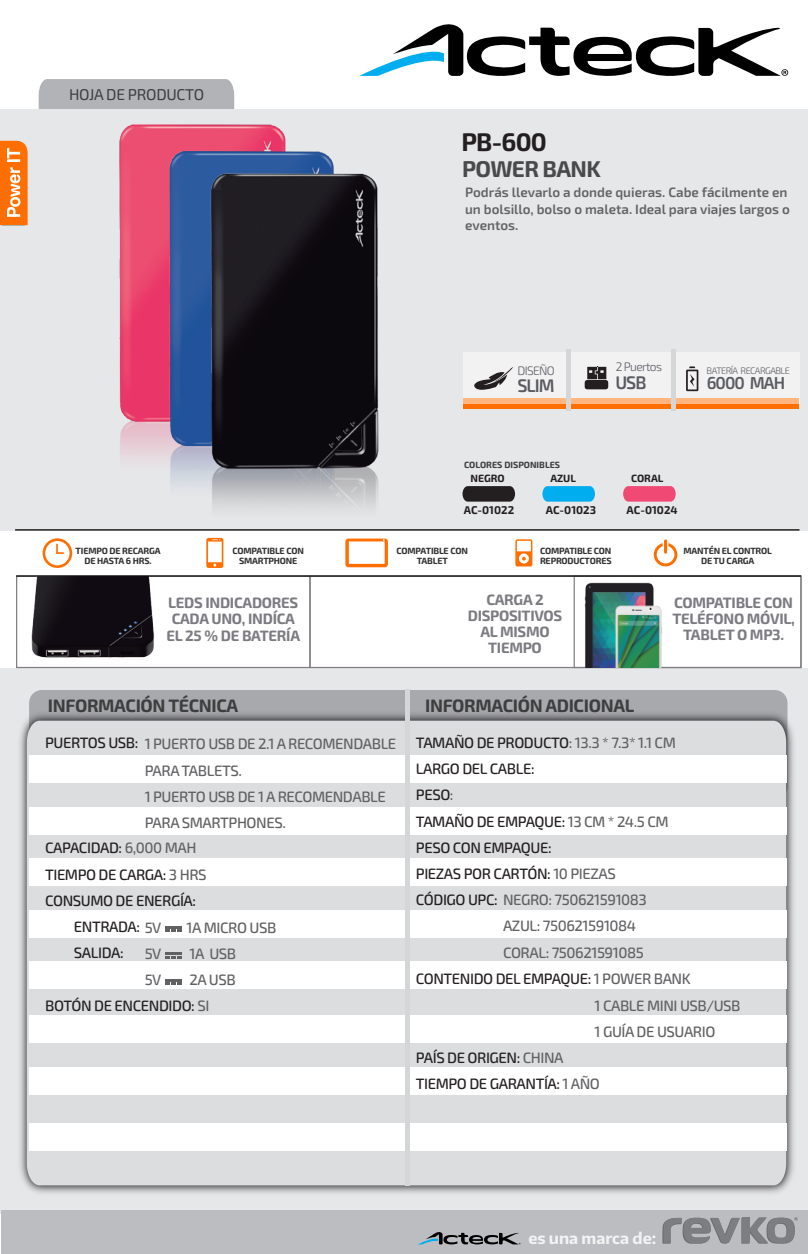
<style>
.page{position:relative;width:808px;height:1254px;background:#fff}
.page>*{position:absolute;margin:0;border:0;box-sizing:border-box;transform-origin:0 0}
.t1{font:700 25.35px "Exo 2.0";color:#231f20}
.t2{font:700 22.8px "Exo 2.0";letter-spacing:-.03em;color:#494a4b}
.t3{font:600 18.15px "Exo 2.0";letter-spacing:-.055em;color:#5a5b61}
.t4{font:700 18px "Exo 2.0";letter-spacing:-.02em;color:#3e3e3f}
.t5{font:600 17.25px "Exo 2.0";letter-spacing:-.055em;color:#5a5b61}
.t6{font:15.6px "Exo 2.0";letter-spacing:-.02em;color:#3e3e3f}
.t7{font:700 15.45px "Encode Sans";color:#f2f3f4}
.t8{font:500 15px/26.2px "Exo 2.0";letter-spacing:-.03em;color:#231f20}
.t9{font:500 15px/26.2px "Exo 2.0";letter-spacing:-.03em;color:#616164}
.t10{font:700 15px/16px "Exo 2.0";letter-spacing:-.02em;color:#7c7b81;text-align:center}
.t11{font:600 13.5px/16.2px "Exo 2.0";color:#636366}
.t12{font:300 12.3px "Exo 2.0";letter-spacing:-.055em;color:#5a5b61}
.t13{font:700 11.25px "Exo 2.0";color:#231f20}
.t14{font:700 10.5px "Exo 2.0";color:#231f20}
.t15{font:300 9.3px "Exo 2.0";letter-spacing:-.055em;color:#5a5b61}
.t16{font:700 9px/10.5px "Exo 2.0";letter-spacing:-.02em;color:#312f30;text-align:center}
.t17{font:700 9px "Exo 2.0";color:#3c3c3d}
.s1{color:#616164}
.s2{color:#231f20}
</style>
<div class="page">
<div style="left:39px;top:79px;width:195px;height:31px;background:#b2b3b7"></div>
<div style="left:0;top:110px;width:808px;height:1103px;background:#e6e7e9"></div>
<div style="left:0;top:530px;width:808px;height:137px;background:#fff"></div>
<div style="left:29px;top:690px;width:758px;height:109px;background:#a8a9ad;border-radius:13px"></div>
<svg style="left:359px;top:24px;width:429px;height:52px"></svg>
<svg style="left:462px;top:486px;width:53px;height:15px"></svg>
<svg style="left:542px;top:486px;width:53px;height:15px"></svg>
<svg style="left:623px;top:486px;width:52px;height:15px"></svg>
<svg style="left:463px;top:403px;width:336px;height:6px;background:#fe7a16"></svg>
<svg style="left:463px;top:351px;width:336px;height:52px;fill:#f2f2f3"></svg>
<hr style="left:566px;top:349px;width:4px;height:61px;background:#d5d6d8">
<hr style="left:672px;top:349px;width:3px;height:61px;background:#d5d6d8">
<img style="left:20px;top:707px;width:774px;height:486px">
<div style="left:27px;top:720px;width:759px;height:464px;background:#dcdddf"></div>
<div style="left:29px;top:755px;width:757px;height:27px;background:#fff"></div>
<div style="left:29px;top:806px;width:757px;height:28px;background:#fff"></div>
<div style="left:29px;top:858px;width:757px;height:27px;background:#fff"></div>
<div style="left:29px;top:909px;width:757px;height:28px;background:#fff"></div>
<div style="left:29px;top:961px;width:757px;height:27px;background:#fff"></div>
<div style="left:29px;top:1015px;width:757px;height:28px;background:#fff"></div>
<div style="left:29px;top:1066px;width:757px;height:28px;background:#fff"></div>
<div style="left:29px;top:1122px;width:757px;height:28px;background:#fff"></div>
<hr style="left:405px;top:689px;width:4px;height:495px;background:#d5d6d8">
<hr style="left:15px;top:529px;width:784px;height:1px;background:#231f20">
<svg style="left:0;top:140px;width:28px;height:85px;background:#fe8930"></svg>
<div style="left:309px;top:575px;width:492px;height:93px;border:1px solid #7d7b81"></div>
<div style="left:16px;top:575px;width:294px;height:93px;border:1px solid #7d7b81"></div>
<hr style="left:16px;top:575px;width:785px;height:1px;background:#231f20">
<svg style="left:473px;top:367px;width:40px;height:27px"></svg>
<svg style="left:587px;top:366px;width:19px;height:13px"></svg>
<div style="left:584px;top:380px;width:24px;height:9px;background:#231f20;border-radius:3px"></div>
<svg style="left:686px;top:366px;width:12px;height:25px"></svg>
<svg style="left:206px;top:537px;width:17px;height:31px"></svg>
<svg style="left:345px;top:538px;width:43px;height:29px"></svg>
<svg style="left:515px;top:539px;width:17px;height:27px"></svg>
<hr style="left:165px;top:925px;width:16px;height:3px;background:#616164">
<svg style="left:165px;top:929px;width:16px;height:2px"></svg>
<svg style="left:165px;top:952px;width:16px;height:6px"></svg>
<hr style="left:165px;top:978px;width:16px;height:3px;background:#616164">
<svg style="left:165px;top:982px;width:16px;height:2px"></svg>
<svg style="left:43px;top:538px;width:29px;height:30px"></svg>
<hr style="left:664px;top:539px;width:3px;height:14px;background:#ff6e00;border-radius:2px">
<svg style="left:653px;top:543px;width:24px;height:23px"></svg>
<img style="left:22px;top:576px;width:141px;height:82px">
<img style="left:69px;top:100px;width:265px;height:25px">
<img style="left:119px;top:125px;width:167px;height:335px">
<img style="left:162px;top:148px;width:217px;height:360px">
<img style="left:580px;top:582px;width:74px;height:85px">
<img style="left:611px;top:602px;width:56px;height:65px">
<div style="left:1px;top:1210px;width:807px;height:43px;background:#bcbdc0"></div>
<svg style="left:662px;top:1217px;width:136px;height:26px"></svg>
<svg style="left:419px;top:1232px;width:101px;height:12px"></svg>
<p class="t6" style="left:69px;top:86px;width:136px">HOJA DE PRODUCTO</p>
<h1 class="t1" style="left:461px;top:127px;width:87px">PB-600</h1>
<h2 class="t2" style="left:462px;top:155px;width:140px">POWER BANK</h2>
<p class="t11" style="left:465px;top:185px;width:326px">Podrás llevarlo a donde quieras. Cabe fácilmente en un bolsillo, bolso o maleta. Ideal para viajes largos o eventos.</p>
<p class="t12" style="left:517px;top:363px;width:39px">DISEÑO</p>
<p class="t12" style="left:616px;top:359px;width:48px">2 Puertos</p>
<p class="t3" style="left:615px;top:371px;width:33px">USB</p>
<p class="t5" style="left:706px;top:373px;width:80px">6000 MAH</p>
<p class="t15" style="left:706px;top:365px;width:85px">BATERÍA RECARGABLE</p>
<p class="t3" style="left:517px;top:374px;width:39px">SLIM</p>
<p class="t17" style="left:464px;top:459px;width:98px">COLORES DISPONIBLES</p>
<p class="t13" style="left:464px;top:503px;width:52px">AC-01022</p>
<p class="t14" style="left:470px;top:472px;width:36px">NEGRO</p>
<p class="t14" style="left:550px;top:472px;width:27px">AZUL</p>
<p class="t13" style="left:546px;top:503px;width:52px">AC-01023</p>
<p class="t14" style="left:631px;top:472px;width:34px">CORAL</p>
<p class="t13" style="left:626px;top:503px;width:52px">AC-01024</p>
<p class="t16" style="left:76px;top:545px;width:86px">TIEMPO DE RECARGA<br>DE HASTA 6 HRS.</p>
<p class="t16" style="left:232px;top:545px;width:73px">COMPATIBLE CON<br>SMARTPHONE</p>
<p class="t16" style="left:396px;top:545px;width:73px">COMPATIBLE CON<br>TABLET</p>
<p class="t16" style="left:540px;top:545px;width:73px;text-align:left">COMPATIBLE CON<br>REPRODUCTORES</p>
<p class="t10" style="left:167px;top:595px;width:135px">LEDS INDICADORES<br>CADA UNO, INDÍCA<br>EL 25 % DE BATERÍA</p>
<p class="t10" style="left:468px;top:591px;width:96px">CARGA 2<br>DISPOSITIVOS<br>AL MISMO<br>TIEMPO</p>
<p class="t16" style="left:683px;top:545px;width:90px">MANTÉN EL CONTROL<br>DE TU CARGA</p>
<p class="t10" style="left:672px;top:594px;width:124px">COMPATIBLE CON<br>TELÉFONO MÓVIL,<br>TABLET O MP3.</p>
<p class="t4" style="left:48px;top:695px;width:192px">INFORMACIÓN TÉCNICA</p>
<p class="t4" style="left:425px;top:695px;width:210px">INFORMACIÓN ADICIONAL</p>
<p class="t8" style="left:416px;top:729px;width:261px">TAMAÑO DE PRODUCTO<span class="s1">: 13.3 * 7.3* 1.1 CM<br></span>LARGO DEL CABLE:<br>PESO<span class="s1">:<br></span>TAMAÑO DE EMPAQUE: <span class="s1">13 CM * 24.5 CM<br></span>PESO CON EMPAQUE:<br>PIEZAS POR CARTÓN: <span class="s1">10 PIEZAS<br></span>CÓDIGO UPC: <span class="s1">NEGRO: 750621591083</span></p>
<p class="t9" style="left:145px;top:731px;width:253px;text-indent:-100px"><span class="s2">PUERTOS USB:</span> 1 PUERTO USB DE 2.1 A RECOMENDABLE<br>PARA TABLETS.<br>1 PUERTO USB DE 1 A RECOMENDABLE<br>PARA SMARTPHONES.</p>
<p class="t8" style="left:45px;top:835px;width:163px">CAPACIDAD: <span class="s1">6,000 MAH<br></span>TIEMPO DE CARGA: <span class="s1">3 HRS<br></span>CONSUMO DE ENERGÍA:</p>
<p class="t8" style="left:74px;top:913px;width:89px">ENTRADA: <span class="s1">5V</span></p>
<p class="t9" style="left:187px;top:914px;width:91px">1A MICRO USB</p>
<p class="t9" style="left:145px;top:940px;width:18px">5V</p>
<p class="t9" style="left:189px;top:940px;width:48px">1A USB</p>
<p class="t9" style="left:145px;top:966px;width:18px">5V</p>
<p class="t9" style="left:189px;top:966px;width:48px">2A USB</p>
<p class="t8" style="left:74px;top:940px;width:51px">SALIDA:</p>
<p class="t8" style="left:45px;top:992px;width:166px">BOTÓN DE ENCENDIDO: <span class="s1">SI</span></p>
<p class="t9" style="left:503px;top:913px;width:142px">AZUL: 750621591084<br>CORAL: 750621591085</p>
<p class="t8" style="left:416px;top:965px;width:276px">CONTENIDO DEL EMPAQUE: <span class="s1">1 POWER BANK</span></p>
<p class="t9" style="left:594px;top:992px;width:147px">1 CABLE MINI USB/USB</p>
<p class="t9" style="left:594px;top:1018px;width:122px">1 GUÍA DE USUARIO</p>
<p class="t8" style="left:416px;top:1044px;width:149px">PAÍS DE ORIGEN: <span class="s1">CHINA</span></p>
<p class="t8" style="left:416px;top:1070px;width:185px">TIEMPO DE GARANTÍA: <span class="s1">1 AÑO</span></p>
<p class="t7" style="left:528px;top:1227px;width:129px">es una marca de:</p>
</div>
